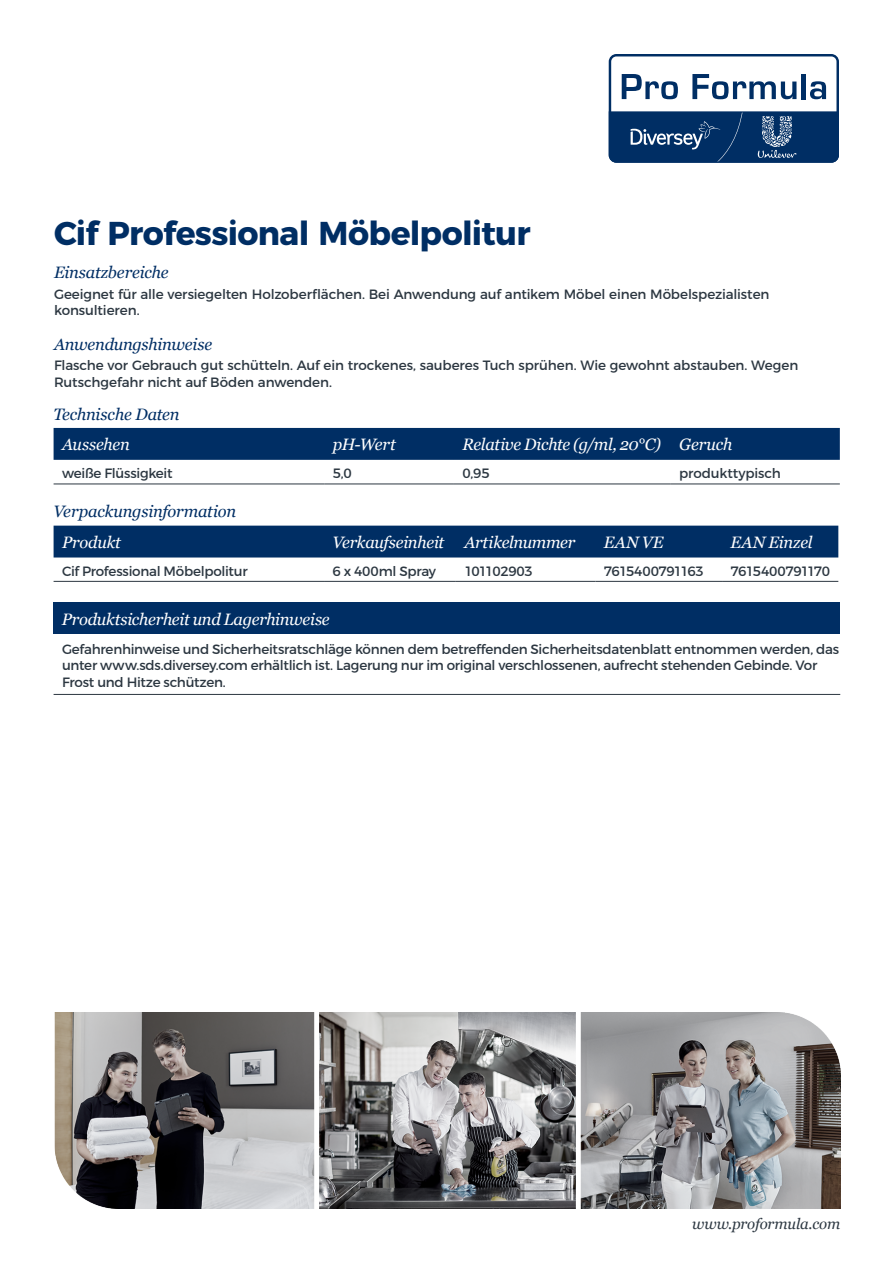
<style>
.page{position:relative;width:893px;height:1263px;background:#fff}
.page>*{position:absolute;margin:0;border:0;box-sizing:border-box;transform-origin:0 0}
.Product_Head_Blue_Pa{font:700 33px "Montserrat";letter-spacing:-.02em;color:#002e64}
.Table_Heads_Bold_Whi{font:italic 16.5px "Georgia";letter-spacing:-.015em;color:#fff}
.Subheads_Blue{font:italic 16.5px "Georgia";letter-spacing:-.015em;color:#002e64}
.t1{font:italic 15px "Georgia";letter-spacing:-.01em;color:#2c3741}
.Table_Text_Black{font:13.5px/16.5px "Montserrat";letter-spacing:-.02em;color:#2c3741}
.Text_Regular_No_Bull{font:13.5px/16.2px "Montserrat";letter-spacing:-.01em;color:#2c3741}
.Table_Text_Black-2{font:13.5px "Montserrat";letter-spacing:-.04em;color:#2c3741}
.Table_Text_Black-3{font:13.5px "Montserrat";letter-spacing:-.045em;color:#2c3741}
.Table_Text_Black-4{font:13.5px "Montserrat";letter-spacing:-.05em;color:#2c3741}
</style>
<div class="page">
<svg style="left:609px;top:54px;width:230px;height:109px"></svg>
<img style="left:54px;top:1012px;width:786px;height:197px">
<div style="left:54px;top:602px;width:786px;height:31px;background:#002e64"></div>
<hr style="left:54px;top:694px;width:786px;height:1px;background:#2c3741">
<div style="left:54px;top:526px;width:784px;height:31px;background:#002e64"></div>
<hr style="left:54px;top:581px;width:270px;height:1px;background:#2c3741">
<hr style="left:324px;top:581px;width:132px;height:1px;background:#2c3741">
<hr style="left:456px;top:581px;width:139px;height:1px;background:#2c3741">
<hr style="left:595px;top:581px;width:127px;height:1px;background:#2c3741">
<hr style="left:722px;top:581px;width:116px;height:1px;background:#2c3741">
<div style="left:54px;top:428px;width:786px;height:32px;background:#002e64"></div>
<hr style="left:54px;top:484px;width:270px;height:1px;background:#2c3741">
<hr style="left:324px;top:484px;width:130px;height:1px;background:#2c3741">
<hr style="left:454px;top:484px;width:217px;height:1px;background:#2c3741">
<hr style="left:671px;top:484px;width:169px;height:1px;background:#2c3741">
<p class="Product_Head_Blue_Pa" style="left:54px;top:206px;width:478px">Cif Professional Möbelpolitur</p>
<p class="Subheads_Blue" style="left:54px;top:262px;width:116px">Einsatzbereiche</p>
<p class="Text_Regular_No_Bull" style="left:54px;top:285px;width:717px">Geeignet für alle versiegelten Holzoberflächen. Bei Anwendung auf antikem Möbel einen Möbelspezialisten konsultieren.</p>
<p class="Subheads_Blue" style="left:54px;top:334px;width:160px">Anwendungshinweise</p>
<p class="Text_Regular_No_Bull" style="left:54px;top:356px;width:746px">Flasche vor Gebrauch gut schütteln. Auf ein trockenes, sauberes Tuch sprühen. Wie gewohnt abstauben. Wegen<br>Rutschgefahr nicht auf Böden anwenden.</p>
<p class="Subheads_Blue" style="left:54px;top:404px;width:128px">Technische Daten</p>
<p class="Table_Heads_Bold_Whi" style="left:62px;top:434px;width:69px">Aussehen</p>
<p class="Table_Heads_Bold_Whi" style="left:333px;top:434px;width:65px">pH-Wert</p>
<p class="Table_Heads_Bold_Whi" style="left:462px;top:434px;width:200px">Relative Dichte (g/ml, 20°C)</p>
<p class="Table_Heads_Bold_Whi" style="left:679px;top:434px;width:55px">Geruch</p>
<p class="Table_Text_Black" style="left:62px;top:464px;width:112px">weiße Flüssigkeit</p>
<p class="Table_Text_Black" style="left:333px;top:464px;width:20px">5,0</p>
<p class="Table_Text_Black" style="left:462px;top:464px;width:29px">0,95</p>
<p class="Table_Text_Black" style="left:679px;top:464px;width:103px">produkttypisch</p>
<p class="Subheads_Blue" style="left:54px;top:501px;width:184px">Verpackungsinformation</p>
<p class="Table_Heads_Bold_Whi" style="left:62px;top:532px;width:60px">Produkt</p>
<p class="Table_Heads_Bold_Whi" style="left:332px;top:532px;width:113px">Verkaufseinheit</p>
<p class="Table_Heads_Bold_Whi" style="left:464px;top:532px;width:113px">Artikelnummer</p>
<p class="Table_Heads_Bold_Whi" style="left:604px;top:532px;width:61px">EAN VE</p>
<p class="Table_Heads_Bold_Whi" style="left:730px;top:532px;width:84px">EAN Einzel</p>
<p class="Table_Text_Black" style="left:62px;top:562px;width:187px">Cif Professional Möbelpolitur</p>
<p class="Table_Text_Black" style="left:333px;top:562px;width:105px">6 x 400ml Spray</p>
<p class="Table_Text_Black-4" style="left:464px;top:560px;width:70px">101102903</p>
<p class="Table_Text_Black-2" style="left:604px;top:560px;width:102px">7615400791163</p>
<p class="Table_Text_Black-3" style="left:731px;top:560px;width:101px">7615400791170</p>
<p class="Table_Heads_Bold_Whi" style="left:62px;top:609px;width:269px">Produktsicherheit und Lagerhinweise</p>
<p class="Table_Text_Black" style="left:62px;top:640px;width:778px">Gefahrenhinweise und Sicherheitsratschläge können dem betreffenden Sicherheitsdatenblatt entnommen werden, das unter www.sds.diversey.com erhältlich ist. Lagerung nur im original verschlossenen, aufrecht stehenden Gebinde. Vor<br>Frost und Hitze schützen.</p>
<p class="t1" style="left:692px;top:1215px;width:150px">www.proformula.com</p>
</div>
